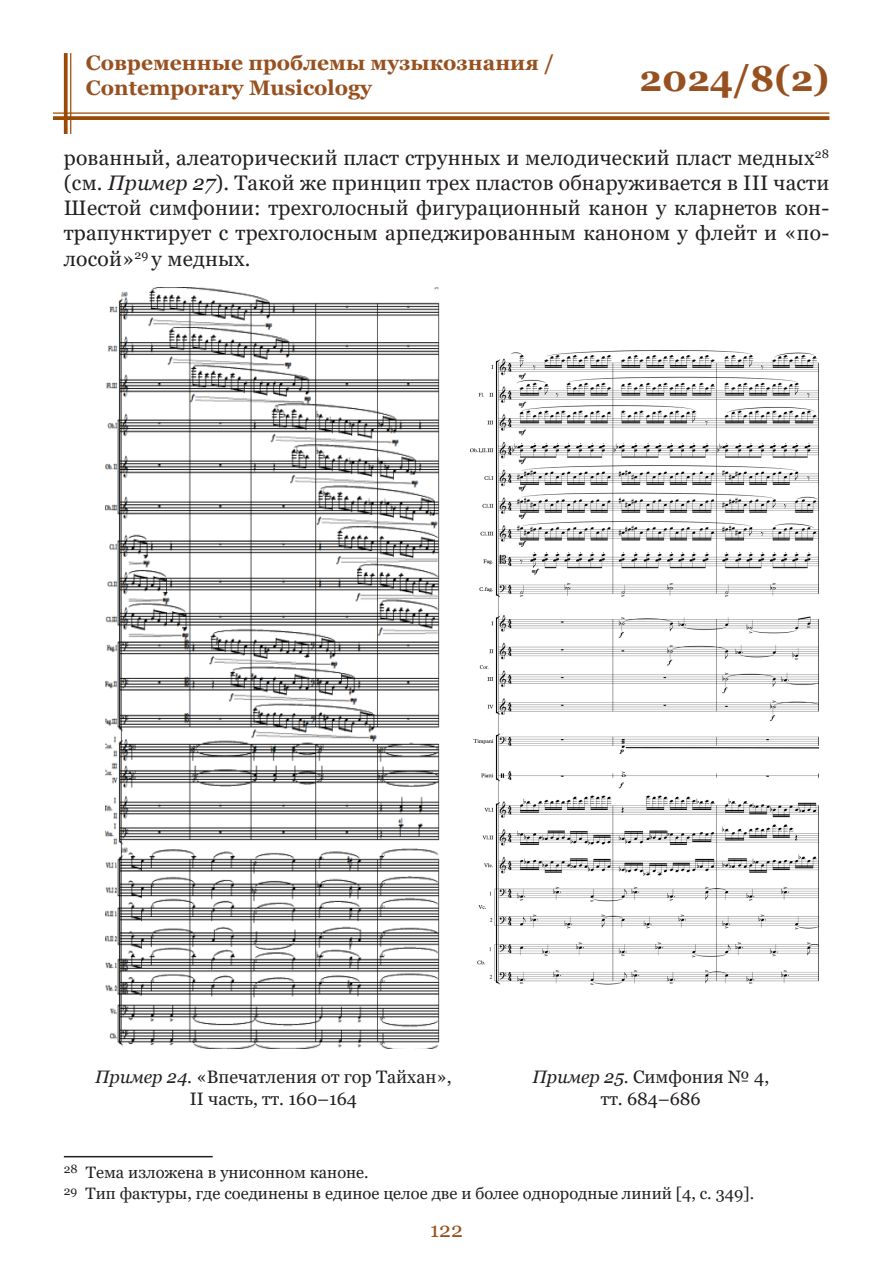
<style>
.page{position:relative;width:893px;height:1263px;background:#fff}
.page>*{position:absolute;margin:0;border:0;box-sizing:border-box;transform-origin:0 0}
.t1{font:700 36px "Georgia";color:#975120}
.t2{font:21px/25.2px "Georgia";letter-spacing:.01em;color:#231f20;text-align:justify}
.t3{font:700 21px/25.2px "Georgia";color:#975120}
.t4{font:21px "Georgia";color:#975120}
.t5{font:18px "Georgia";color:#231f20}
.Сноска{font:16.5px "Georgia";color:#231f20}
.s1{font-style:italic}
</style>
<div class="page">
<hr style="left:53px;top:112px;width:776px;height:2px;background:#994b06">
<svg style="left:53px;top:116px;width:776px;height:4px;background:#9e5514"></svg>
<hr style="left:70px;top:53px;width:1px;height:81px;background:#994b06">
<svg style="left:64px;top:53px;width:4px;height:81px"></svg>
<hr style="left:64px;top:1156px;width:149px;height:1px;background:#231f20">
<img style="left:106px;top:287px;width:334px;height:761px">
<img style="left:470px;top:350px;width:349px;height:635px">
<p class="t3" style="left:86px;top:50px;width:470px">Современные проблемы музыкознания /<br>Contemporary Musicology</p>
<h1 class="t1" style="left:640px;top:55px;width:191px">2024/8(2)</h1>
<p class="t2" style="left:64px;top:145px;width:767px">рованный, алеаторический пласт струнных и мелодический пласт медных<sup>28 </sup>(см. <span class="s1">Пример 27</span>). Такой же принцип трех пластов обнаруживается в III части Шестой симфонии: трехголосный фигурационный канон у кларнетов кон&shy;трапунктирует с трехголосным арпеджированным каноном у флейт и «по&shy;лосой»<sup>29</sup> у медных.</p>
<p class="t5" style="left:95px;top:1066px;width:358px"><span class="s1">Пример 24</span>. «Впечатления от гор Тайхан»,</p>
<p class="t5" style="left:190px;top:1087px;width:169px">II часть, тт. 160–164</p>
<p class="t5" style="left:532px;top:1066px;width:238px"><span class="s1">Пример 25</span>. Симфония № 4,</p>
<p class="t5" style="left:601px;top:1087px;width:101px">тт. 684–686</p>
<p class="Сноска" style="left:64px;top:1162px;width:306px"><sup>28</sup> Тема изложена в унисонном каноне.</p>
<p class="Сноска" style="left:64px;top:1183px;width:692px"><sup>29</sup> Тип фактуры, где соединены в единое целое две и более однородные линий [4, c. 349].</p>
<p class="t4" style="left:430px;top:1217px;width:34px">122</p>
</div>
